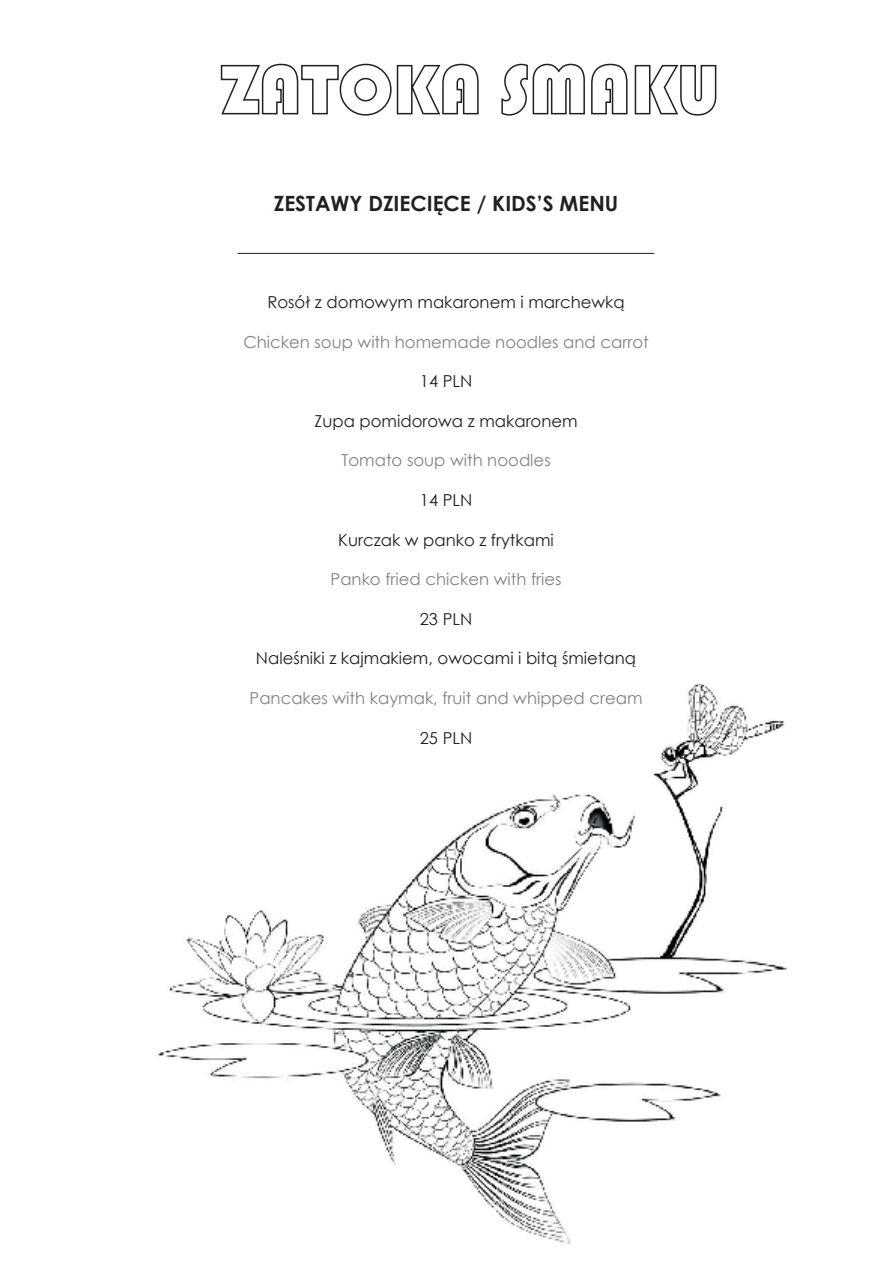
<style>
.page{position:relative;width:893px;height:1263px;background:#fff}
.page>*{position:absolute;margin:0;border:0;box-sizing:border-box;transform-origin:0 0}
.t1{font:700 21px "Century Gothic";color:#231f20}
.t2{font:16.5px "Century Gothic";color:#231f20}
.t3{font:16.5px "Century Gothic";color:#808285}
</style>
<div class="page">
<img style="left:157px;top:684px;width:630px;height:560px">
<hr style="left:238px;top:253px;width:416px;height:1px;background:#231f20">
<svg style="left:220px;top:63px;width:259px;height:53px"></svg>
<svg style="left:501px;top:63px;width:127px;height:53px"></svg>
<svg style="left:634px;top:64px;width:83px;height:52px"></svg>
<p class="t1" style="left:274px;top:187px;width:346px">ZESTAWY DZIECIĘCE / KIDS’S MENU</p>
<p class="t2" style="left:267px;top:291px;width:359px">Rosół z domowym makaronem i marchewką</p>
<p class="t3" style="left:243px;top:330px;width:407px">Chicken soup with homemade noodles and carrot</p>
<p class="t2" style="left:420px;top:370px;width:54px">14 PLN</p>
<p class="t2" style="left:314px;top:409px;width:265px">Zupa pomidorowa z makaronem</p>
<p class="t3" style="left:341px;top:449px;width:211px">Tomato soup with noodles</p>
<p class="t2" style="left:420px;top:489px;width:54px">14 PLN</p>
<p class="t2" style="left:338px;top:528px;width:217px">Kurczak w panko z frytkami</p>
<p class="t3" style="left:331px;top:568px;width:232px">Panko fried chicken with fries</p>
<p class="t2" style="left:420px;top:607px;width:54px">23 PLN</p>
<p class="t2" style="left:256px;top:647px;width:382px">Naleśniki z kajmakiem, owocami i bitą śmietaną</p>
<p class="t3" style="left:250px;top:687px;width:394px">Pancakes with kaymak, fruit and whipped cream</p>
<p class="t2" style="left:420px;top:726px;width:54px">25 PLN</p>
</div>
